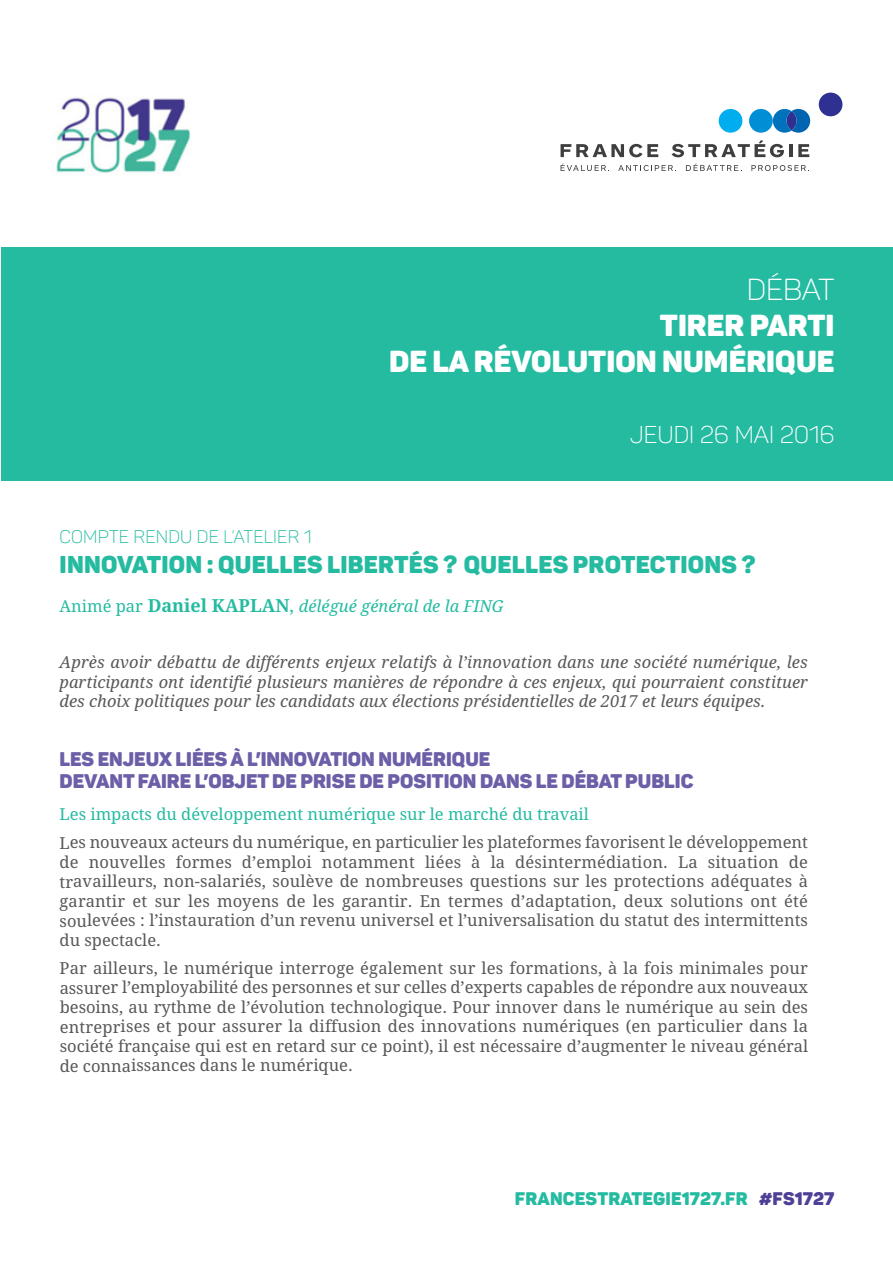
<style>
.page{position:relative;width:893px;height:1263px;background:#fff}
.page>*{position:absolute;margin:0;border:0;box-sizing:border-box;transform-origin:0 0}
.t1{font:30px/36px "Panton Black Caps";color:#fff;text-align:right}
.t2{font:30px "Panton Light Caps";letter-spacing:-.005em;color:#fff}
.t3{font:24px "Panton Black Caps";letter-spacing:.01em;color:#24bba1}
.t4{font:24px "Panton Light Caps";color:#fff}
.t5{font:19.5px/22.5px "Panton Black Caps";color:#6c5ea7}
.t6{font:18px "Panton Black Caps";letter-spacing:.01em;color:#24bba1}
.t7{font:18px "Panton Light Caps";letter-spacing:.01em;color:#24bba1}
.t8{font:16.5px/19.5px "Droid Serif";color:#57585a;text-align:justify}
.t9{font:italic 16.5px/19.5px "Droid Serif";color:#57585a;text-align:justify}
.t10{font:16.5px "Droid Serif";color:#24bba1}
.t11{font:italic 16.5px "Droid Serif";color:#24bba1}
.s1{font-style:normal}
.s2{font-weight:700;font-style:normal;font-size:18px}
.s3{font-style:normal;font-size:18px}
.s4{color:#4f4097}
</style>
<div class="page">
<img style="left:56px;top:97px;width:135px;height:77px">
<svg style="left:773px;top:109px;width:37px;height:24px"></svg>
<div style="left:749px;top:109px;width:24px;height:24px;background:#008fd5;border-radius:50%"></div>
<div style="left:719px;top:109px;width:23px;height:24px;background:#00aeef;border-radius:50%"></div>
<div style="left:819px;top:93px;width:23px;height:23px;background:#2e3092;border-radius:50%"></div>
<svg style="left:561px;top:144px;width:97px;height:13px"></svg>
<svg style="left:672px;top:140px;width:120px;height:17px"></svg>
<svg style="left:798px;top:144px;width:11px;height:13px"></svg>
<svg style="left:561px;top:163px;width:48px;height:8px"></svg>
<svg style="left:618px;top:165px;width:58px;height:6px"></svg>
<svg style="left:686px;top:163px;width:56px;height:8px"></svg>
<svg style="left:751px;top:165px;width:58px;height:6px"></svg>
<div style="left:2px;top:247px;width:891px;height:233px;background:#24bba1"></div>
<h1 class="t2" style="left:747px;top:279px;width:89px">DÉBAT</h1>
<h1 class="t1" style="left:389px;top:311px;width:447px">TIRER PARTI<br>DE LA RÉVOLUTION NUMÉRIQUE</h1>
<h2 class="t4" style="left:630px;top:426px;width:206px">JEUDI 26 MAI 2016</h2>
<p class="t7" style="left:60px;top:530px;width:254px">COMPTE RENDU DE L’ATELIER 1</p>
<h2 class="t3" style="left:60px;top:555px;width:698px">INNOVATION : QUELLES LIBERTÉS ? QUELLES PROTECTIONS ?</h2>
<p class="t11" style="left:60px;top:596px;width:446px"><span class="s1">Animé par</span> <span class="s2">Daniel KAPLAN</span><span class="s3">,</span> délégué général de la FING</p>
<p class="t9" style="left:60px;top:653px;width:750px">Après avoir débattu de différents enjeux relatifs à l’innovation dans une société numérique, les participants ont identifié plusieurs manières de répondre à ces enjeux, qui pourraient constituer des choix politiques pour les candidats aux élections présidentielles de 2017 et leurs équipes.</p>
<p class="t5" style="left:60px;top:750px;width:635px">LES ENJEUX LIÉES À L’INNOVATION NUMÉRIQUE<br>DEVANT FAIRE L’OBJET DE PRISE DE POSITION DANS LE DÉBAT PUBLIC</p>
<p class="t10" style="left:60px;top:805px;width:531px">Les impacts du développement numérique sur le marché du travail</p>
<p class="t8" style="left:60px;top:833px;width:750px">Les nouveaux acteurs du numérique, en particulier les plateformes favorisent le développement de nouvelles formes d’emploi notamment liées à la désintermédiation. La situation de travailleurs, non-salariés, soulève de nombreuses questions sur les protections adéquates à garantir et sur les moyens de les garantir. En termes d’adaptation, deux solutions ont été soulevées : l’instauration d’un revenu universel et l’universalisation du statut des intermittents du spectacle.</p>
<p class="t8" style="left:60px;top:958px;width:750px">Par ailleurs, le numérique interroge également sur les formations, à la fois minimales pour assurer l’employabilité des personnes et sur celles d’experts capables de répondre aux nouveaux besoins, au rythme de l’évolution technologique. Pour innover dans le numérique au sein des entreprises et pour assurer la diffusion des innovations numériques (en particulier dans la société française qui est en retard sur ce point), il est nécessaire d’augmenter le niveau général de connaissances dans le numérique.</p>
<p class="t6" style="left:515px;top:1192px;width:321px">FRANCESTRATEGIE1727.FR <span class="s4">#FS1727</span></p>
</div>
